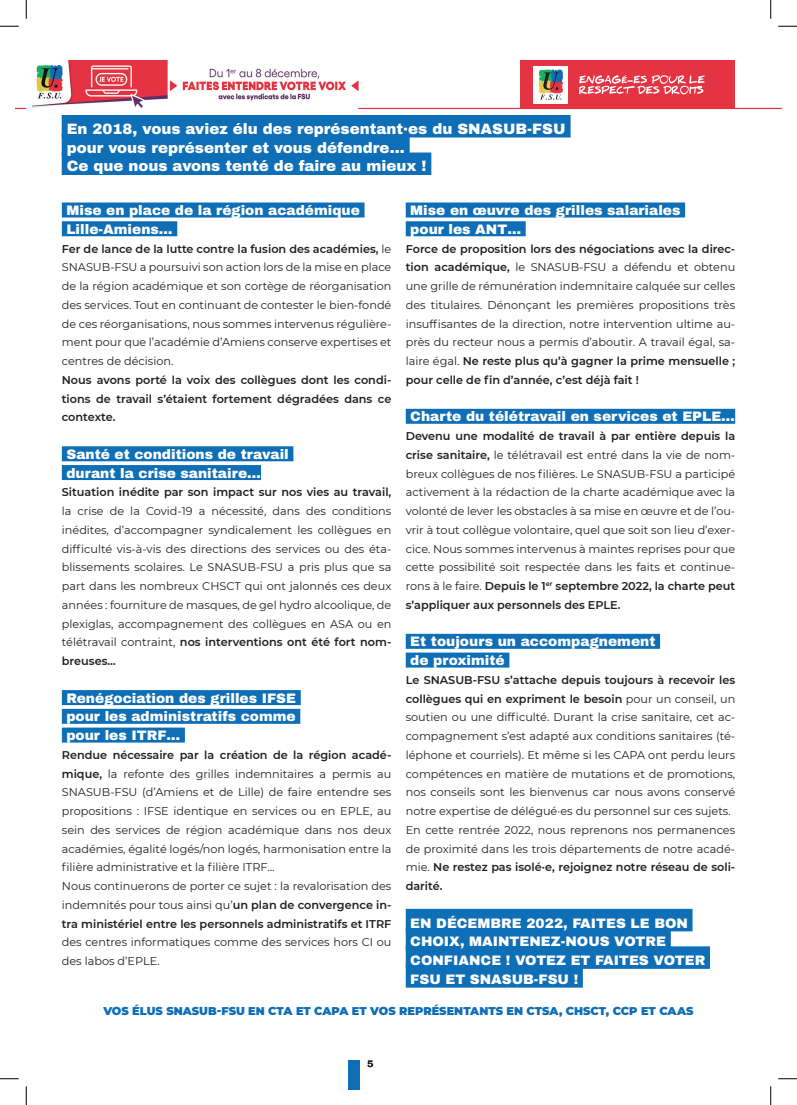
<style>
.page{position:relative;width:797px;height:1105px;background:#fff}
.page>*{position:absolute;margin:0;border:0;box-sizing:border-box;transform-origin:0 0}
.t1{font:900 15px/18.8px "Archivo";color:#fff}
.t2{font:900 13.75px/18.8px "Archivo";color:#fff}
.t3{font:11.25px/18.8px "Montserrat";color:#231f20;text-align:justify}
.t4{font:600 11.25px/18.8px "Montserrat";color:#231f20;text-align:justify}
.t5{font:900 11.25px "Montserrat";color:#0e6eb6}
.s1{font-weight:600}
</style>
<div class="page">
<div style="left:520px;top:60px;width:215px;height:49px;background:#e43443"></div>
<div style="left:533px;top:66px;width:35px;height:37px;background:#fff"></div>
<svg style="left:538px;top:69px;width:25px;height:31px"></svg>
<svg style="left:579px;top:75px;width:126px;height:19px"></svg>
<img style="left:32px;top:61px;width:330px;height:47px">
<hr style="left:358px;top:108px;width:423px;height:1px;background:#e43443">
<div style="left:62px;top:115px;width:508px;height:23px;background:#0e6eb6"></div>
<div style="left:62px;top:134px;width:347px;height:22px;background:#0e6eb6"></div>
<div style="left:62px;top:153px;width:369px;height:22px;background:#0e6eb6"></div>
<div style="left:62px;top:203px;width:302px;height:15px;background:#0e6eb6"></div>
<div style="left:62px;top:221px;width:115px;height:15px;background:#0e6eb6"></div>
<div style="left:62px;top:446px;width:231px;height:15px;background:#0e6eb6"></div>
<div style="left:62px;top:465px;width:199px;height:15px;background:#0e6eb6"></div>
<div style="left:62px;top:690px;width:239px;height:15px;background:#0e6eb6"></div>
<div style="left:62px;top:709px;width:238px;height:15px;background:#0e6eb6"></div>
<div style="left:62px;top:728px;width:123px;height:15px;background:#0e6eb6"></div>
<div style="left:406px;top:203px;width:279px;height:15px;background:#0e6eb6"></div>
<div style="left:406px;top:221px;width:119px;height:15px;background:#0e6eb6"></div>
<div style="left:406px;top:409px;width:329px;height:15px;background:#0e6eb6"></div>
<div style="left:406px;top:634px;width:254px;height:15px;background:#0e6eb6"></div>
<div style="left:406px;top:653px;width:103px;height:15px;background:#0e6eb6"></div>
<div style="left:406px;top:909px;width:286px;height:22px;background:#0e6eb6"></div>
<div style="left:406px;top:928px;width:264px;height:22px;background:#0e6eb6"></div>
<div style="left:406px;top:946px;width:304px;height:23px;background:#0e6eb6"></div>
<div style="left:406px;top:965px;width:177px;height:23px;background:#0e6eb6"></div>
<svg style="left:367px;top:1060px;width:6px;height:7px"></svg>
<div style="left:348px;top:1060px;width:12px;height:29px;background:#0e6eb6"></div>
<svg style="left:0;top:25px;width:19px;height:2px"></svg>
<svg style="left:778px;top:25px;width:19px;height:2px"></svg>
<svg style="left:0;top:1078px;width:19px;height:1px"></svg>
<svg style="left:778px;top:1078px;width:19px;height:1px"></svg>
<svg style="left:25px;top:0;width:2px;height:19px"></svg>
<svg style="left:25px;top:1086px;width:2px;height:19px"></svg>
<svg style="left:770px;top:0;width:1px;height:19px"></svg>
<svg style="left:770px;top:1086px;width:1px;height:19px"></svg>
<h1 class="t1" style="left:67px;top:119px;width:500px">En 2018, vous aviez élu des représentant·es du SNASUB-FSU pour vous représenter et vous défendre…<br>Ce que nous avons tenté de faire au mieux !</h1>
<p class="t2" style="left:66px;top:201px;width:295px">Mise en place de la région académique<br>Lille-Amiens…</p>
<p class="t3" style="left:62px;top:239px;width:331px"><span class="s1">Fer de lance de la lutte contre la fusion des académies,</span> le SNASUB-FSU a poursuivi son action lors de la mise en place de la région académique et son cortège de réorganisation des services. Tout en continuant de contester le bien-fondé de ces réorganisations, nous sommes intervenus régulière&shy;ment pour que l’académie d’Amiens conserve expertises et centres de décision.</p>
<p class="t4" style="left:62px;top:370px;width:331px">Nous avons porté la voix des collègues dont les condi&shy;tions de travail s’étaient fortement dégradées dans ce contexte.</p>
<p class="t2" style="left:66px;top:445px;width:224px">Santé et conditions de travail durant la crise sanitaire…</p>
<p class="t4" style="left:62px;top:482px;width:331px">Situation inédite par son impact sur nos vies au travail,</p>
<p class="t3" style="left:62px;top:501px;width:331px">la crise de la Covid-19 a nécessité, dans des conditions inédites, d’accompagner syndicalement les collègues en difficulté vis-à-vis des directions des services ou des éta&shy;blissements scolaires. Le SNASUB-FSU a pris plus que sa part dans les nombreux CHSCT qui ont jalonnés ces deux années : fourniture de masques, de gel hydro alcoolique, de plexiglas, accompagnement des collègues en ASA ou en télétravail contraint, <span class="s1">nos interventions ont été fort nom&shy;breuses…</span></p>
<p class="t2" style="left:66px;top:688px;width:231px;text-align:justify">Renégociation des grilles IFSE pour les administratifs comme pour les ITRF…</p>
<p class="t3" style="left:62px;top:745px;width:331px;text-align:left"><span class="s1">Rendue nécessaire par la création de la région acadé&shy;mique,</span> la refonte des grilles indemnitaires a permis au SNASUB-FSU (d’Amiens et de Lille) de faire entendre ses propositions : IFSE identique en services ou en EPLE, au sein des services de région académique dans nos deux académies, égalité logés/non logés, harmonisation entre la filière administrative et la filière ITRF…<br>Nous continuerons de porter ce sujet : la revalorisation des indemnités pour tous ainsi qu’<span class="s1">un plan de convergence in&shy;tra ministériel entre les personnels administratifs et ITRF</span></p>
<p class="t3" style="left:62px;top:933px;width:331px">des centres informatiques comme des services hors CI ou des labos d’EPLE.</p>
<p class="t2" style="left:410px;top:201px;width:272px">Mise en œuvre des grilles salariales pour les ANT…</p>
<p class="t3" style="left:406px;top:239px;width:331px"><span class="s1">Force de proposition lors des négociations avec la direc&shy;tion académique,</span> le SNASUB-FSU a défendu et obtenu une grille de rémunération indemnitaire calquée sur celles des titulaires. Dénonçant les premières propositions très insuffisantes de la direction, notre intervention ultime au&shy;près du recteur nous a permis d’aboutir. A travail égal, sa&shy;laire égal. <span class="s1">Ne reste plus qu’à gagner la prime mensuelle ; pour celle de fin d’année, c’est déjà fait !</span></p>
<p class="t2" style="left:410px;top:407px;width:326px">Charte du télétravail en services et EPLE…</p>
<p class="t3" style="left:406px;top:426px;width:331px"><span class="s1">Devenu une modalité de travail à par entière depuis la crise sanitaire,</span> le télétravail est entré dans la vie de nom&shy;breux collègues de nos filières. Le SNASUB-FSU a participé activement à la rédaction de la charte académique avec la volonté de lever les obstacles à sa mise en œuvre et de l’ou&shy;vrir à tout collègue volontaire, quel que soit son lieu d’exer&shy;cice. Nous sommes intervenus à maintes reprises pour que cette possibilité soit respectée dans les faits et continue&shy;rons à le faire. <span class="s1">Depuis le 1</span><sup>er</sup> <span class="s1">septembre 2022, la charte peut s’appliquer aux personnels des EPLE.</span></p>
<p class="t2" style="left:410px;top:632px;width:247px">Et toujours un accompagnement de proximité</p>
<p class="t3" style="left:406px;top:670px;width:331px;text-align:left"><span class="s1">Le SNASUB-FSU s’attache depuis toujours à recevoir les collègues qui en expriment le besoin</span> pour un conseil, un soutien ou une difficulté. Durant la crise sanitaire, cet ac&shy;compagnement s’est adapté aux conditions sanitaires (té&shy;léphone et courriels). Et même si les CAPA ont perdu leurs compétences en matière de mutations et de promotions, nos conseils sont les bienvenus car nous avons conservé notre expertise de délégué·es du personnel sur ces sujets.<br>En cette rentrée 2022, nous reprenons nos permanences de proximité dans les trois départements de notre acadé&shy;mie. <span class="s1">Ne restez pas isolé·e, rejoignez notre réseau de soli&shy;darité.</span></p>
<p class="t2" style="left:410px;top:913px;width:296px">EN DÉCEMBRE 2022, FAITES LE BON<br>CHOIX, MAINTENEZ-NOUS VOTRE<br>CONFIANCE ! VOTEZ ET FAITES VOTER<br>FSU ET SNASUB-FSU !</p>
<p class="t5" style="left:103px;top:1003px;width:591px">VOS ÉLUS SNASUB-FSU EN CTA ET CAPA ET VOS REPRÉSENTANTS EN CTSA, CHSCT, CCP ET CAAS</p>
</div>
